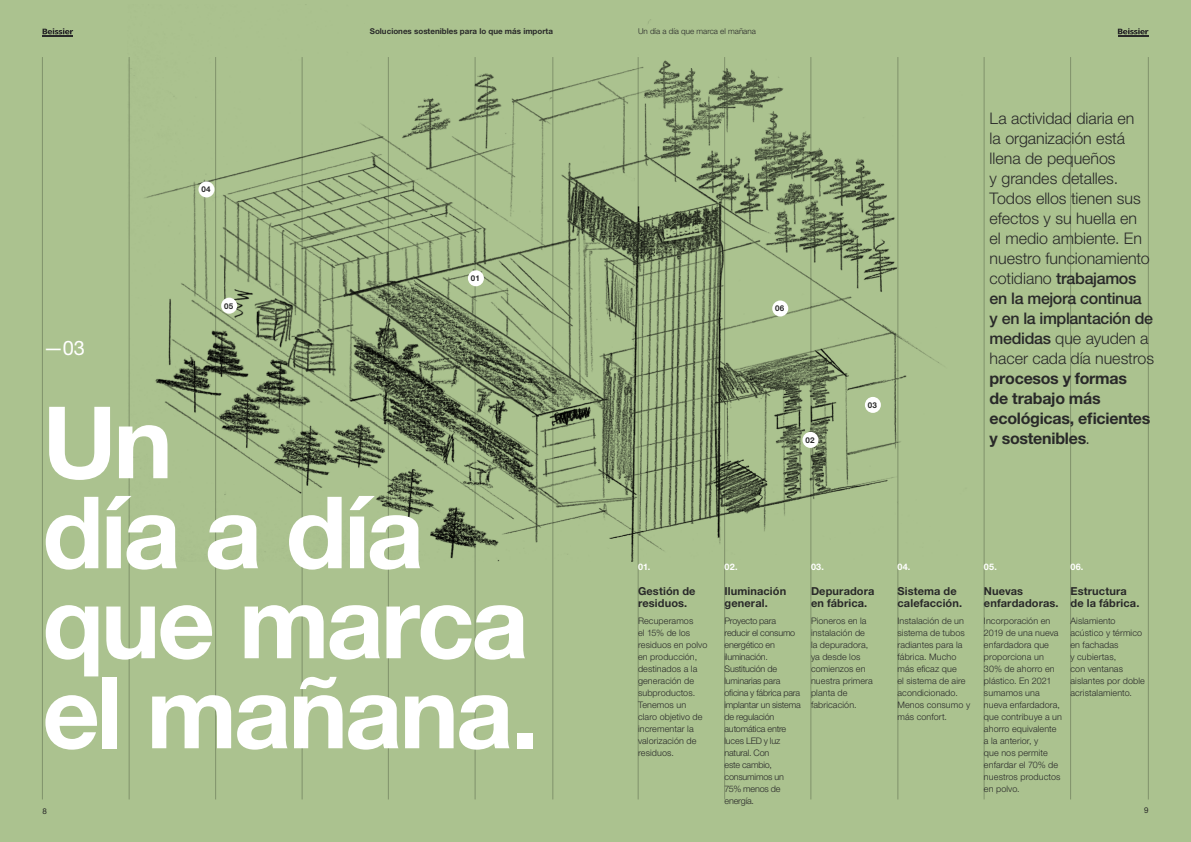
<style>
.page{position:relative;width:1191px;height:842px;background:#abc28f}
.page>*{position:absolute;margin:0;border:0;box-sizing:border-box;transform-origin:0 0}
.t1{font:700 100px/90px "Helvetica Neue LT Std";letter-spacing:-.03em;color:#fff}
.t2{font:20px "Helvetica Neue LT Std";color:#fff}
.t3{font:300 16px/20px "Helvetica Neue LT Std";letter-spacing:-.005em;color:#292929}
.t4{font:700 16px/20px "Helvetica Neue LT Std";letter-spacing:-.015em;color:#292929}
.t5{font:700 11px/12px "Helvetica Neue LT Std";letter-spacing:.01em;color:#292929}
.t6{font:300 9px/12px "Helvetica Neue LT Std";letter-spacing:.01em;color:#292929}
.t7{font:300 9px/12px "Helvetica Neue LT Std";letter-spacing:-.02em;color:#292929}
.t8{font:700 9px "Helvetica Neue LT Std";letter-spacing:.03em;color:#fff}
.t9{font:700 8px "Helvetica Neue LT Std";color:#292929}
.t10{font:300 8px "Helvetica Neue LT Std";color:#292929}
.t11{font:8px "Helvetica Neue LT Std";color:#292929}
.s1{font-weight:500}
.s2{font-weight:300}
</style>
<div class="page">
<img style="left:128px;top:19px;width:812px;height:542px">
<div style="left:802px;top:432px;width:16px;height:16px;background:#fff;border-radius:50%"></div>
<div style="left:468px;top:270px;width:16px;height:16px;background:#fff;border-radius:50%"></div>
<div style="left:198px;top:181px;width:16px;height:16px;background:#fff;border-radius:50%"></div>
<div style="left:221px;top:298px;width:16px;height:16px;background:#fff;border-radius:50%"></div>
<div style="left:865px;top:397px;width:16px;height:16px;background:#fff;border-radius:50%"></div>
<div style="left:772px;top:300px;width:16px;height:16px;background:#fff;border-radius:50%"></div>
<svg style="left:43px;top:28px;width:30px;height:6px"></svg>
<hr style="left:43px;top:36px;width:30px;height:1px;background:#292929">
<svg style="left:1117px;top:28px;width:31px;height:6px"></svg>
<hr style="left:1117px;top:36px;width:31px;height:1px;background:#292929">
<p class="t9" style="left:370px;top:26px;width:185px">Soluciones sostenibles para lo que más importa</p>
<p class="t10" style="left:638px;top:26px;width:119px">Un día a día que marca el mañana</p>
<p class="t3" style="left:989px;top:107px;width:166px">La actividad diaria en<br>la organización está llena de pequeños<br>y grandes detalles.<br>Todos ellos tienen sus efectos y su huella en<br>el medio ambiente. En nuestro funcionamiento cotidiano <span class="s1">trabajamos en la mejora continua<br>y en la implantación de medidas</span> que ayuden a hacer cada día nuestros</p>
<h3 class="t4" style="left:989px;top:367px;width:162px">procesos y formas<br>de trabajo más ecológicas, eficientes y sostenibles<span class="s2">.</span></h3>
<p class="t9" style="left:201px;top:184px;width:11px">04</p>
<p class="t9" style="left:471px;top:273px;width:10px">01</p>
<p class="t9" style="left:224px;top:301px;width:11px">05</p>
<p class="t9" style="left:775px;top:304px;width:11px">06</p>
<h2 class="t2" style="left:43px;top:336px;width:43px">—03</h2>
<p class="t9" style="left:867px;top:400px;width:11px">03</p>
<h1 class="t1" style="left:43px;top:395px;width:497px">Un<br>día a día que marca el mañana.</h1>
<p class="t9" style="left:805px;top:435px;width:11px">02</p>
<p class="t8" style="left:638px;top:561px;width:14px">01.</p>
<p class="t8" style="left:724px;top:561px;width:15px">02.</p>
<p class="t8" style="left:811px;top:561px;width:15px">03.</p>
<p class="t8" style="left:897px;top:561px;width:14px">04.</p>
<p class="t8" style="left:984px;top:561px;width:14px">05.</p>
<p class="t8" style="left:1070px;top:561px;width:15px">06.</p>
<p class="t5" style="left:638px;top:584px;width:59px">Gestión de residuos.</p>
<p class="t6" style="left:638px;top:615px;width:71px">Recuperamos<br>el 15% de los residuos en polvo en producción, destinados a la generación de subproductos.<br>Tenemos un claro objetivo de incrementar la valorización de residuos.</p>
<p class="t5" style="left:897px;top:584px;width:66px">Sistema de calefacción.</p>
<p class="t6" style="left:897px;top:615px;width:74px">Instalación de un sistema de tubos radiantes para la fábrica. Mucho más eficaz que<br>el sistema de aire acondicionado.<br>Menos consumo y más confort.</p>
<p class="t5" style="left:724px;top:584px;width:63px">Iluminación general.</p>
<p class="t7" style="left:724px;top:615px;width:78px">Proyecto para reducir el consumo energético en iluminación.<br>Sustitución de luminarias para oficina y fábrica para implantar un sistema de regulación automática entre luces LED y luz natural. Con<br>este cambio, consumimos un<br>75% menos de energía.</p>
<p class="t5" style="left:811px;top:584px;width:65px">Depuradora en fábrica.</p>
<p class="t6" style="left:811px;top:615px;width:63px">Pioneros en la instalación de la depuradora, ya desde los comienzos en nuestra primera planta de fabricación.</p>
<p class="t5" style="left:984px;top:584px;width:76px">Nuevas enfardadoras.</p>
<p class="t6" style="left:984px;top:615px;width:79px">Incorporación en<br>2019 de una nueva enfardadora que proporciona un<br>30% de ahorro en plástico. En 2021 sumamos una nueva enfardadora, que contribuye a un ahorro equivalente a la anterior, y<br>que nos permite enfardar el 70% de nuestros productos en polvo.</p>
<p class="t5" style="left:1070px;top:584px;width:70px">Estructura de la fábrica.</p>
<p class="t6" style="left:1070px;top:615px;width:76px">Aislamiento acústico y térmico en fachadas<br>y cubiertas,<br>con ventanas aislantes por doble acristalamiento.</p>
<p class="t11" style="left:43px;top:806px;width:6px">8</p>
<p class="t11" style="left:1144px;top:805px;width:6px">9</p>
</div>
